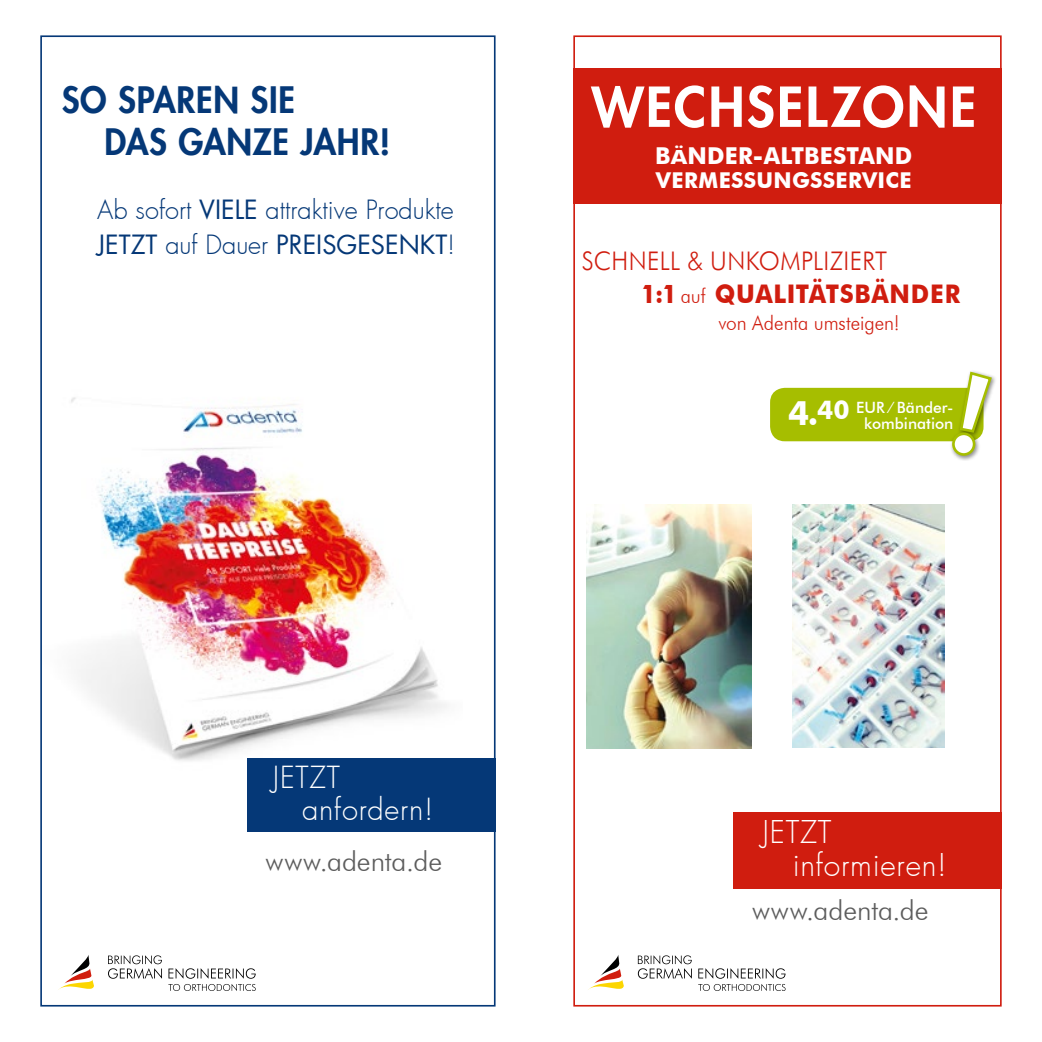
<style>
.page{position:relative;width:1042px;height:1042px;background:#fff}
.page>*{position:absolute;margin:0;border:0;box-sizing:border-box;transform-origin:0 0}
.t1{font:800 53.55px "Futura";letter-spacing:.045em;color:#fff}
.t2{font:800 34.82px/41.6px "Futura";letter-spacing:.015em;color:#053877}
.t3{font:300 30.1px/32.2px "Futura";letter-spacing:.025em;color:#fff}
.t4{font:300 29.22px/31.2px "Futura";letter-spacing:.025em;color:#fff}
.t5{font:300 27.82px "Futura BT";letter-spacing:-.005em;color:#5c5c5c}
.t6{font:300 25.72px/32.7px "Futura BT";letter-spacing:.015em;color:#d01d0f;scale:.94 1}
.t7{font:300 25.38px/35.4px "Futura";color:#053877}
.t8{font:700 23.28px "Futura BT";letter-spacing:.01em;color:#fff}
.t9{font:700 21.88px "Futura BT";letter-spacing:.015em;color:#fff}
.t10{font:300 20.3px "Futura BT";letter-spacing:-.005em;color:#d01d0f;scale:.94 1}
.t11{font:500 15.58px/15.9px "Futura BT";color:#fff;text-align:right}
.s1{font-weight:400}
.s2{font-size:19.43px}
.s3{font-weight:700}
.s4{font-size:20.12px}
.s5{font-weight:700;font-size:33.77px}
.s6{font-weight:700;font-size:26.07px}
</style>
<div class="page">
<img style="left:71px;top:397px;width:376px;height:364px">
<div style="left:247px;top:758px;width:248px;height:74px;background:#053877"></div>
<img style="left:792px;top:505px;width:153px;height:243px">
<img style="left:587px;top:504px;width:164px;height:244px">
<div style="left:573px;top:69px;width:428px;height:135px;background:#d01d0f"></div>
<div style="left:733px;top:812px;width:268px;height:76px;background:#d01d0f"></div>
<svg style="left:58px;top:955px;width:36px;height:35px"></svg>
<svg style="left:108px;top:955px;width:148px;height:36px"></svg>
<svg style="left:588px;top:955px;width:36px;height:35px"></svg>
<svg style="left:638px;top:955px;width:147px;height:36px"></svg>
<div style="left:770px;top:388px;width:213px;height:53px;background:#a6be00;border-radius:15px"></div>
<div style="left:949px;top:369px;width:48px;height:92px;background:#000;opacity:.45"></div>
<svg style="left:958px;top:370px;width:35px;height:64px"></svg>
<div style="left:953px;top:434px;width:21px;height:20px;background:#fff;border-radius:50%"></div>
<div style="left:952px;top:432px;width:23px;height:24px;border:3px solid #a6be00;border-radius:50%"></div>
<h2 class="t2" style="left:104px;top:79px;width:288px;text-indent:-43px">SO SPAREN SIE<br>DAS GANZE JAHR!</h2>
<p class="t7" style="left:97px;top:192px;width:360px">Ab sofort <span class="s1">VIELE</span> attraktive Produkte<br><span class="s1">JETZT</span> auf Dauer <span class="s1">PREISGESENKT</span>!</p>
<h1 class="t1" style="left:591px;top:71px;width:386px">WECHSELZONE</h1>
<p class="t8" style="left:655px;top:142px;width:259px">B<span class="s2">Ä</span>NDER-ALTBESTAND</p>
<p class="t9" style="left:656px;top:167px;width:257px">VERMESSUNGSSERVICE</p>
<p class="t6" style="left:641px;top:244px;width:341px;text-indent:-59px">SCHNELL &amp; UNKOMPLIZIERT<br><span class="s3">1:1</span> <span class="s4">auf</span> <span class="s3">QUALITÄTSBÄNDER</span></p>
<p class="t10" style="left:718px;top:311px;width:194px">von Adenta umsteigen!</p>
<p class="t11" style="left:788px;top:400px;width:167px"><span class="s5">4.</span><span class="s6">40</span> EUR ∕ Bänder&shy;kombination</p>
<p class="t4" style="left:302px;top:762px;width:133px;text-indent:-29px">JETZT anfordern!</p>
<p class="t5" style="left:266px;top:844px;width:178px">www.adenta.de</p>
<p class="t3" style="left:793px;top:817px;width:156px;text-indent:-30px">JETZT informieren!</p>
<p class="t5" style="left:752px;top:893px;width:178px">www.adenta.de</p>
</div>
